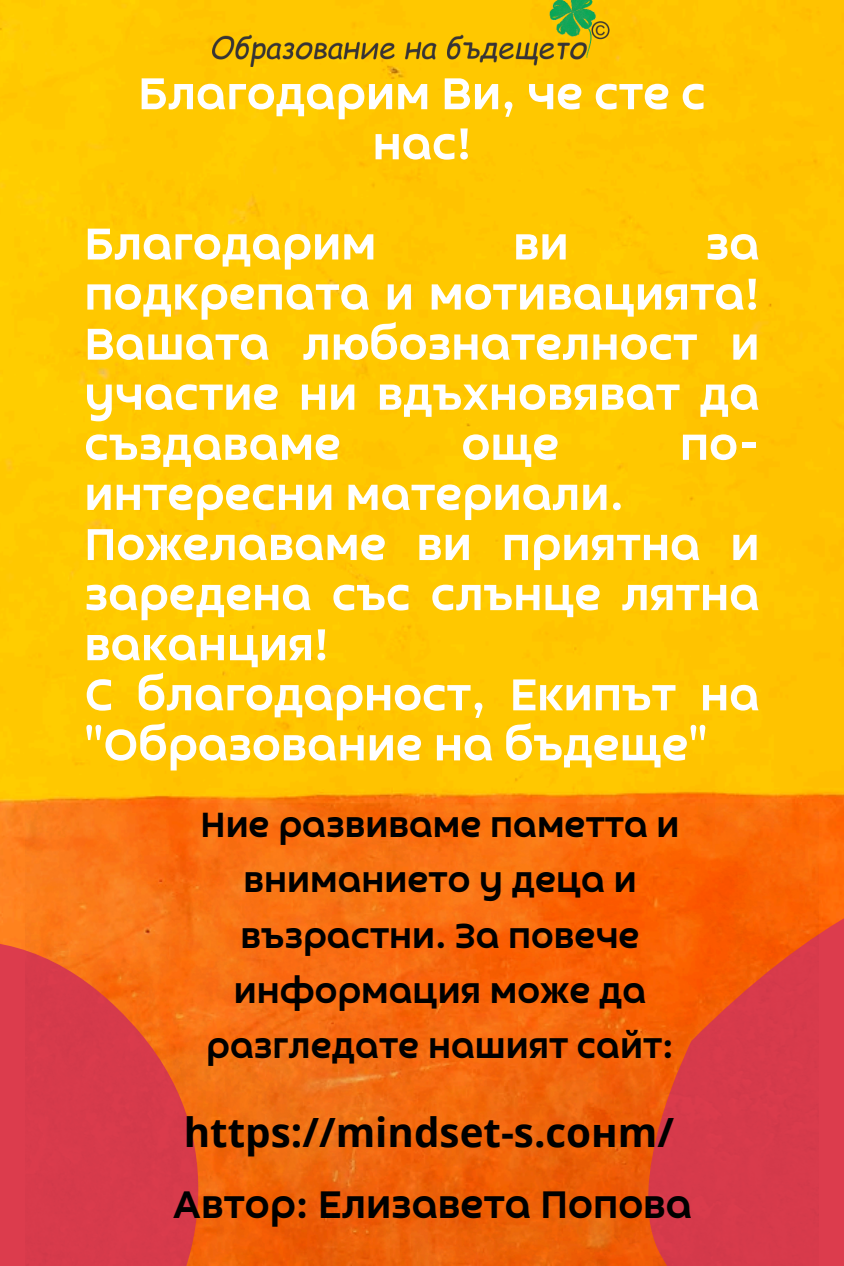
<style>
.page{position:relative;width:844px;height:1266px;background:#fff}
.page>*{position:absolute;margin:0;border:0;box-sizing:border-box;transform-origin:0 0}
.t1{font:50.4px/50.1px "Croogla 4 F";color:#fff;text-align:center}
.t2{font:43.5px "Croogla 4 F";color:#000}
.t3{font:700 40.35px "Open Sans";color:#000}
.t4{font:39.6px/55.3px "Croogla 4 F";color:#000;text-align:center}
</style>
<div class="page">
<div style="left:0;top:0;width:844px;height:895px;background:#ffc800"></div>
<svg style="left:0;top:895px;width:25px;height:371px;background:#e04546"></svg>
<svg style="left:818px;top:803px;width:26px;height:463px;background:#e5483a"></svg>
<img style="left:25px;top:803px;width:793px;height:463px">
<img style="left:212px;top:0;width:406px;height:67px">
<p class="t1" style="left:138px;top:72px;width:569px">Благодарим Ви, че сте с нас!</p>
<h1 class="t1" style="left:84px;top:222px;width:293px">Благодарим</h1>
<h1 class="t1" style="left:513px;top:222px;width:57px">ви</h1>
<h1 class="t1" style="left:84px;top:222px;width:676px;text-align:justify;text-indent:621px">за подкрепата и мотивацията!<br>Вашата любознателност и участие ни вдъхновяват да създаваме</h1>
<h1 class="t1" style="left:461px;top:422px;width:99px">още</h1>
<h1 class="t1" style="left:680px;top:422px;width:81px">по-</h1>
<h1 class="t1" style="left:84px;top:472px;width:676px;text-align:left">интересни материали.<br>Пожелаваме ви приятна и заредена със слънце лятна ваканция!<br>С благодарност, Екипът на "Образование на бъдеще"</h1>
<h2 class="t4" style="left:200px;top:799px;width:480px">Ние развиваме паметта и вниманието у деца и възрастни. За повече информация може да разгледате нашият сайт:</h2>
<p class="t3" style="left:184px;top:1104px;width:492px">https://mindset-s.coнm/</p>
<p class="t2" style="left:173px;top:1185px;width:520px">Автор: Елизавета Попова</p>
</div>
